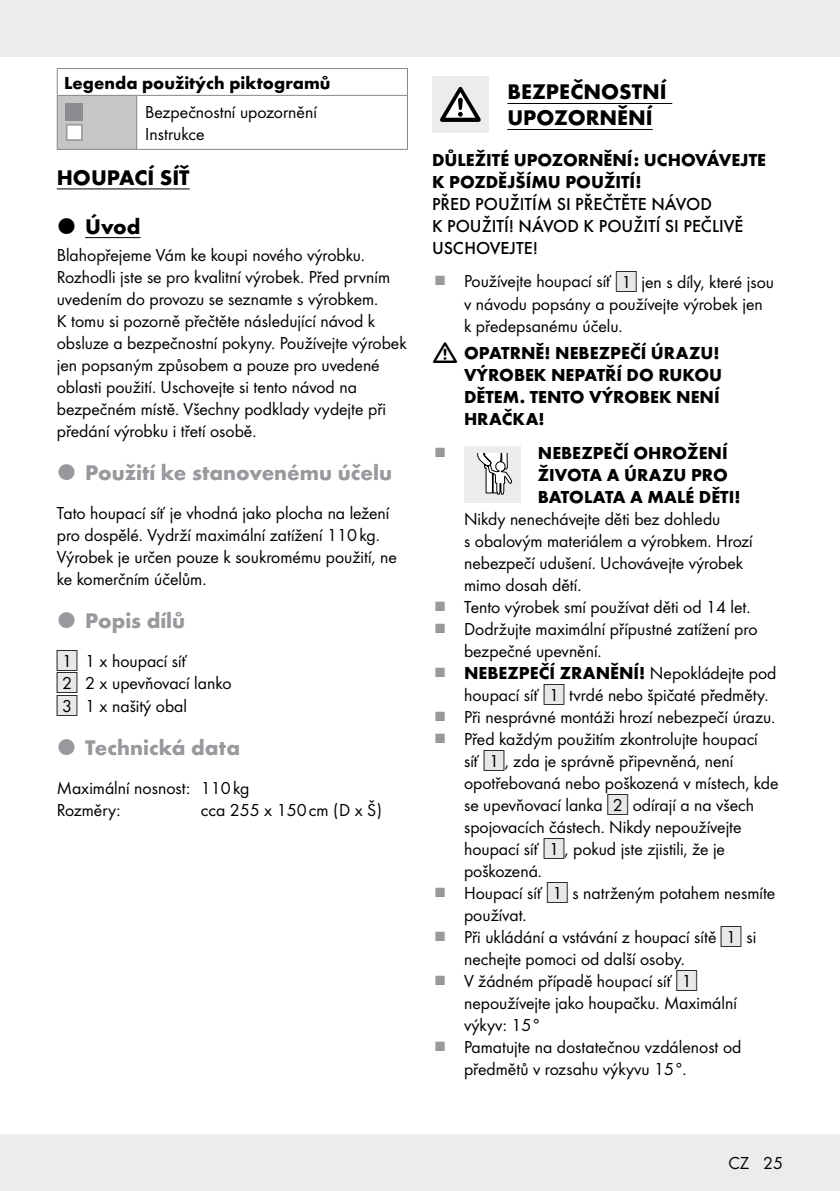
<style>
.page{position:relative;width:840px;height:1191px;background:#fff}
.page>*{position:absolute;margin:0;border:0;box-sizing:border-box;transform-origin:0 0}
.t1{font:700 22px "Futura";color:#98989d}
.t2{font:700 22px/26px "Futura";color:#000}
.t3{font:18px/22px "Futura Boo";color:#000}
.t4{font:700 18px/22px "Futura";color:#000}
.t5{font:500 18px/22px "Futura";color:#000}
.s1{font-family:"IMP Lidl Num Box";font-size:15.8px;color:#e8e8e9}
.s2{font-family:"IMP Lidl Num Box";font-size:15.8px}
.s3{font-family:"Futura Boo";font-weight:400}
</style>
<div class="page">
<div style="left:0;top:0;width:839px;height:57px;background:#ececec"></div>
<div style="left:0;top:1134px;width:839px;height:57px;background:#ececec"></div>
<hr style="left:57px;top:188px;width:132px;height:1px;background:#000">
<hr style="left:85px;top:237px;width:55px;height:1px;background:#000">
<div style="left:57px;top:95px;width:80px;height:54px;background:#c5c7c7"></div>
<hr style="left:57px;top:96px;width:1px;height:53px;background:#878988">
<hr style="left:407px;top:96px;width:1px;height:53px;background:#878988">
<hr style="left:57px;top:149px;width:80px;height:1px;background:#878988">
<hr style="left:137px;top:149px;width:271px;height:1px;background:#878988">
<hr style="left:136px;top:96px;width:1px;height:53px;background:#878988">
<hr style="left:57px;top:68px;width:80px;height:1px;background:#878988">
<svg style="left:57px;top:69px;width:1px;height:26px"></svg>
<hr style="left:137px;top:68px;width:271px;height:1px;background:#878988">
<svg style="left:407px;top:69px;width:1px;height:26px"></svg>
<hr style="left:57px;top:95px;width:80px;height:1px;background:#878988">
<hr style="left:137px;top:95px;width:271px;height:1px;background:#878988">
<div style="left:66px;top:104px;width:17px;height:17px;background:#8d8c90"></div>
<svg style="left:66px;top:124px;width:17px;height:17px"></svg>
<div style="left:432px;top:76px;width:56px;height:57px;background:#ececec"></div>
<svg style="left:440px;top:87px;width:40px;height:35px"></svg>
<hr style="left:507px;top:103px;width:165px;height:1px;background:#000">
<hr style="left:507px;top:129px;width:145px;height:1px;background:#000">
<div style="left:464px;top:446px;width:56px;height:56px;background:#ececec"></div>
<svg style="left:477px;top:453px;width:35px;height:42px"></svg>
<p class="t4" style="left:64px;top:70px;width:268px">Legenda použitých piktogramů</p>
<p class="t3" style="left:145px;top:100px;width:173px">Bezpečnostní upozornění<br>Instrukce</p>
<p class="t2" style="left:57px;top:163px;width:134px">HOUPACÍ SÍŤ</p>
<p class="t2" style="left:85px;top:212px;width:57px">Úvod</p>
<p class="t3" style="left:57px;top:243px;width:351px">Blahopřejeme Vám ke koupi nového výrobku.<br>Rozhodli jste se pro kvalitní výrobek. Před prvním uvedením do provozu se seznamte s výrobkem.<br>K tomu si pozorně přečtěte následující návod k obsluze a bezpečnostní pokyny. Používejte výrobek jen popsaným způsobem a pouze pro uvedené oblasti použití. Uschovejte si tento návod na bezpečném místě. Všechny podklady vydejte při předání výrobku i třetí osobě.</p>
<p class="t1" style="left:85px;top:457px;width:308px">Použití ke stanovenému účelu</p>
<p class="t3" style="left:57px;top:501px;width:341px">Tato houpací síť je vhodná jako plocha na ležení pro dospělé. Vydrží maximální zatížení 110kg.<br>Výrobek je určen pouze k soukromému použití, ne ke komerčním účelům.</p>
<p class="t1" style="left:85px;top:605px;width:102px">Popis dílů</p>
<p class="t3" style="left:57px;top:649px;width:176px"><span class="s1">[</span><span class="s2">1]</span> 1 x houpací síť<br><span class="s1">[</span><span class="s2">2]</span> 2 x upevňovací lanko <span class="s1">[</span><span class="s2">3]</span> 1 x našitý obal</p>
<p class="t1" style="left:85px;top:731px;width:156px">Technická data</p>
<p class="t3" style="left:57px;top:775px;width:194px">Maximální nosnost: 110kg<br>Rozměry:</p>
<p class="t3" style="left:201px;top:797px;width:183px">cca 255 x 150cm (D x Š)</p>
<p class="t2" style="left:507px;top:77px;width:161px">BEZPEČNOSTNÍ<br>UPOZORNĚNÍ</p>
<p class="t4" style="left:432px;top:148px;width:335px">DŮLEŽITÉ UPOZORNĚNÍ: UCHOVÁVEJTE<br>K POZDĚJŠÍMU POUŽITÍ!</p>
<p class="t5" style="left:432px;top:192px;width:313px">PŘED POUŽITÍM SI PŘEČTĚTE NÁVOD<br>K POUŽITÍ! NÁVOD K POUŽITÍ SI PEČLIVĚ<br>USCHOVEJTE!</p>
<p class="t3" style="left:464px;top:269px;width:311px">Používejte houpací síť <span class="s1">[</span><span class="s2">1]</span> jen s díly, které jsou v návodu popsány a používejte výrobek jen k předepsanému účelu.</p>
<p class="t4" style="left:464px;top:341px;width:259px">OPATRNĚ! NEBEZPEČÍ ÚRAZU!<br>VÝROBEK NEPATŘÍ DO RUKOU<br>DĚTEM. TENTO VÝROBEK NENÍ<br>HRAČKA!</p>
<p class="t4" style="left:537px;top:440px;width:204px">NEBEZPEČÍ OHROŽENÍ<br>ŽIVOTA A ÚRAZU PRO<br>BATOLATA A MALÉ DĚTI!</p>
<p class="t3" style="left:464px;top:506px;width:295px">Nikdy nenechávejte děti bez dohledu<br>s obalovým materiálem a výrobkem. Hrozí nebezpečí udušení. Uchovávejte výrobek mimo dosah dětí.<br>Tento výrobek smí používat děti od 14 let.<br>Dodržujte maximální přípustné zatížení pro bezpečné upevnění.</p>
<p class="t4" style="left:464px;top:660px;width:314px">NEBEZPEČÍ ZRANĚNÍ! <span class="s3">Nepokládejte pod</span></p>
<p class="t3" style="left:464px;top:682px;width:316px">houpací síť <span class="s1">[</span><span class="s2">1]</span> tvrdé nebo špičaté předměty.<br>Při nesprávné montáži hrozí nebezpečí úrazu.<br>Před každým použitím zkontrolujte houpací<br>síť <span class="s1">[</span><span class="s2">1]</span>, zda je správně připevněná, není opotřebovaná nebo poškozená v místech, kde se upevňovací lanka <span class="s1">[</span><span class="s2">2]</span> odírají a na všech spojovacích částech. Nikdy nepoužívejte houpací síť <span class="s1">[</span><span class="s2">1]</span>, pokud jste zjistili, že je poškozená.<br>Houpací síť <span class="s1">[</span><span class="s2">1]</span> s natrženým potahem nesmíte používat.<br>Při ukládání a vstávání z houpací sítě <span class="s1">[</span><span class="s2">1]</span> si nechejte pomoci od další osoby.<br>V žádném případě houpací síť <span class="s1">[</span><span class="s2">1] </span>nepoužívejte jako houpačku. Maximální výkyv: 15°<br>Pamatujte na dostatečnou vzdálenost od předmětů v rozsahu výkyvu 15°.</p>
<p class="t3" style="left:728px;top:1151px;width:56px">CZ 25</p>
</div>
